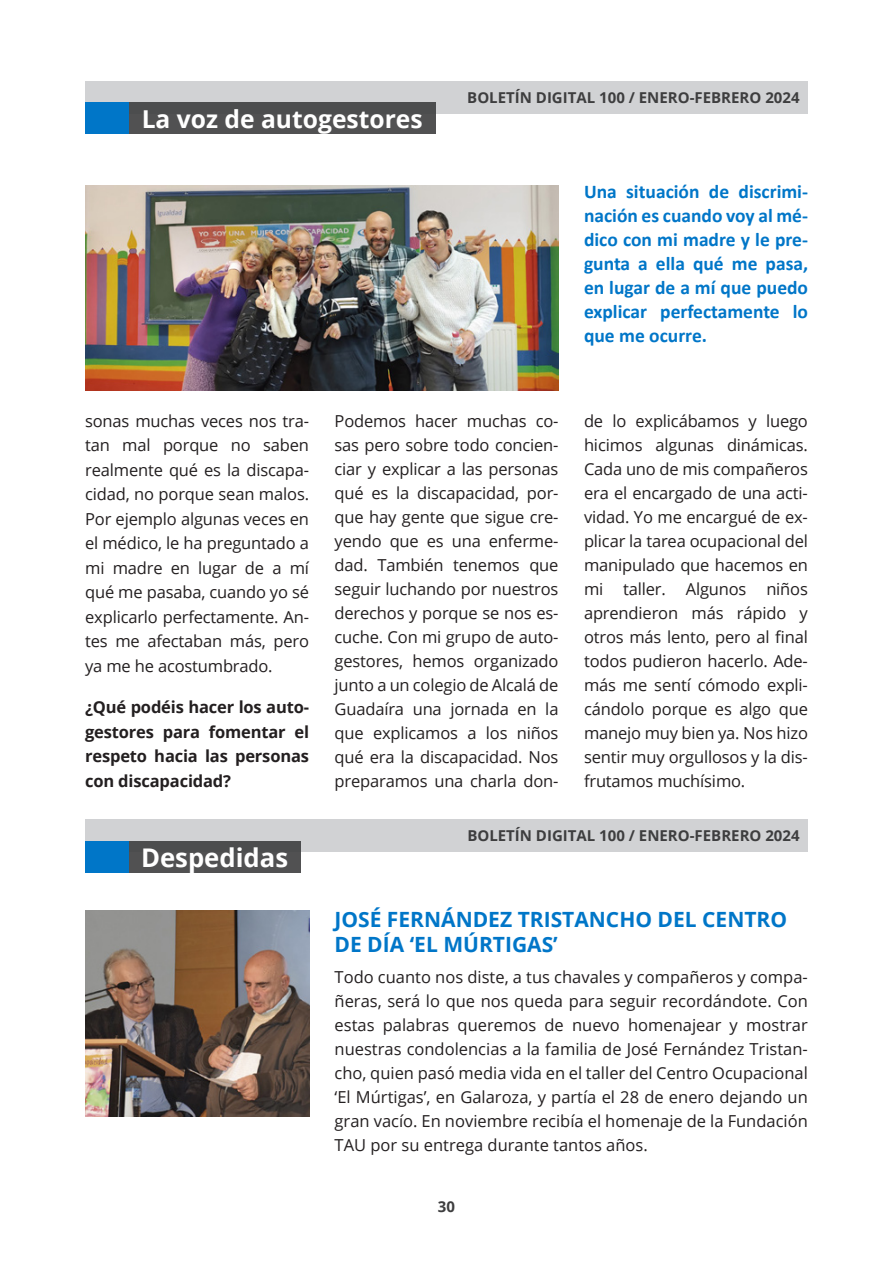
<style>
.page{position:relative;width:893px;height:1263px;background:#fff}
.page>*{position:absolute;margin:0;border:0;box-sizing:border-box;transform-origin:0 0}
.t1{font:700 25.65px "Open Sans";color:#fff}
.t2{font:700 24.6px "Open Sans";color:#fff}
.t3{font:700 21px/25.2px "Open Sans";color:#0076c8}
.t4{font:700 19.5px/24px "Calibri";color:#0076c8;text-align:justify}
.t5{font:16.5px/24px "Open Sans";letter-spacing:-.01em;color:#231f20;text-align:justify}
.t6{font:700 16.5px/24.5px "Open Sans";letter-spacing:-.01em;color:#231f20;text-align:justify}
.t7{font:700 15px "Open Sans";color:#3e3e3f}
</style>
<div class="page">
<div style="left:85px;top:81px;width:723px;height:32px;background:#d1d2d4"></div>
<div style="left:129px;top:102px;width:306px;height:32px;background:#515152"></div>
<div style="left:85px;top:102px;width:44px;height:32px;background:#0076c8"></div>
<img style="left:85px;top:185px;width:473px;height:206px">
<img style="left:85px;top:911px;width:224px;height:205px">
<div style="left:85px;top:820px;width:723px;height:32px;background:#d1d2d4"></div>
<div style="left:129px;top:841px;width:171px;height:31px;background:#515152"></div>
<div style="left:85px;top:841px;width:44px;height:31px;background:#0076c8"></div>
<p class="t2" style="left:142px;top:102px;width:282px">La voz de autogestores</p>
<p class="t7" style="left:467px;top:87px;width:334px">BOLETÍN DIGITAL 100 / ENERO-FEBRERO 2024</p>
<p class="t4" style="left:584px;top:179px;width:226px">Una situación de discrimi&shy;nación es cuando voy al mé&shy;dico con mi madre y le pre&shy;gunta a ella qué me pasa, en lugar de a mí que puedo explicar perfectamente lo que me ocurre.</p>
<p class="t5" style="left:85px;top:408px;width:225px;line-height:24.5px">sonas muchas veces nos tra&shy;tan mal porque no saben realmente qué es la discapa&shy;cidad, no porque sean malos.<br>Por ejemplo algunas veces en el médico, le ha preguntado a mi madre en lugar de a mí qué me pasaba, cuando yo sé explicarlo perfectamente. An&shy;tes me afectaban más, pero ya me he acostumbrado.</p>
<p class="t6" style="left:85px;top:694px;width:225px">¿Qué podéis hacer los auto&shy;gestores para fomentar el respeto hacia las personas con discapacidad?</p>
<p class="t1" style="left:141px;top:839px;width:149px">Despedidas</p>
<p class="t5" style="left:335px;top:408px;width:225px">Podemos hacer muchas co&shy;sas pero sobre todo concien&shy;ciar y explicar a las personas qué es la discapacidad, por&shy;que hay gente que sigue cre&shy;yendo que es una enferme&shy;dad. También tenemos que seguir luchando por nuestros derechos y porque se nos es&shy;cuche. Con mi grupo de auto&shy;gestores, hemos organizado junto a un colegio de Alcalá de Guadaíra una jornada en la que explicamos a los niños qué era la discapacidad. Nos preparamos una charla don-</p>
<p class="t5" style="left:584px;top:408px;width:225px">de lo explicábamos y luego hicimos algunas dinámicas.<br>Cada uno de mis compañeros era el encargado de una acti&shy;vidad. Yo me encargué de ex&shy;plicar la tarea ocupacional del manipulado que hacemos en mi taller. Algunos niños aprendieron más rápido y otros más lento, pero al final todos pudieron hacerlo. Ade&shy;más me sentí cómodo expli&shy;cándolo porque es algo que manejo muy bien ya. Nos hizo sentir muy orgullosos y la dis&shy;frutamos muchísimo.</p>
<p class="t7" style="left:467px;top:825px;width:334px">BOLETÍN DIGITAL 100 / ENERO-FEBRERO 2024</p>
<p class="t3" style="left:334px;top:906px;width:454px">JOSÉ FERNÁNDEZ TRISTANCHO DEL CENTRO<br>DE DÍA ‘EL MÚRTIGAS’</p>
<p class="t5" style="left:335px;top:965px;width:475px">Todo cuanto nos diste, a tus chavales y compañeros y compa&shy;ñeras, será lo que nos queda para seguir recordándote. Con estas palabras queremos de nuevo homenajear y mostrar nuestras condolencias a la familia de José Fernández Tristan&shy;cho, quien pasó media vida en el taller del Centro Ocupacional ‘El Múrtigas’, en Galaroza, y partía el 28 de enero dejando un gran vacío. En noviembre recibía el homenaje de la Fundación TAU por su entrega durante tantos años.</p>
<p class="t7" style="left:438px;top:1195px;width:19px">30</p>
</div>
